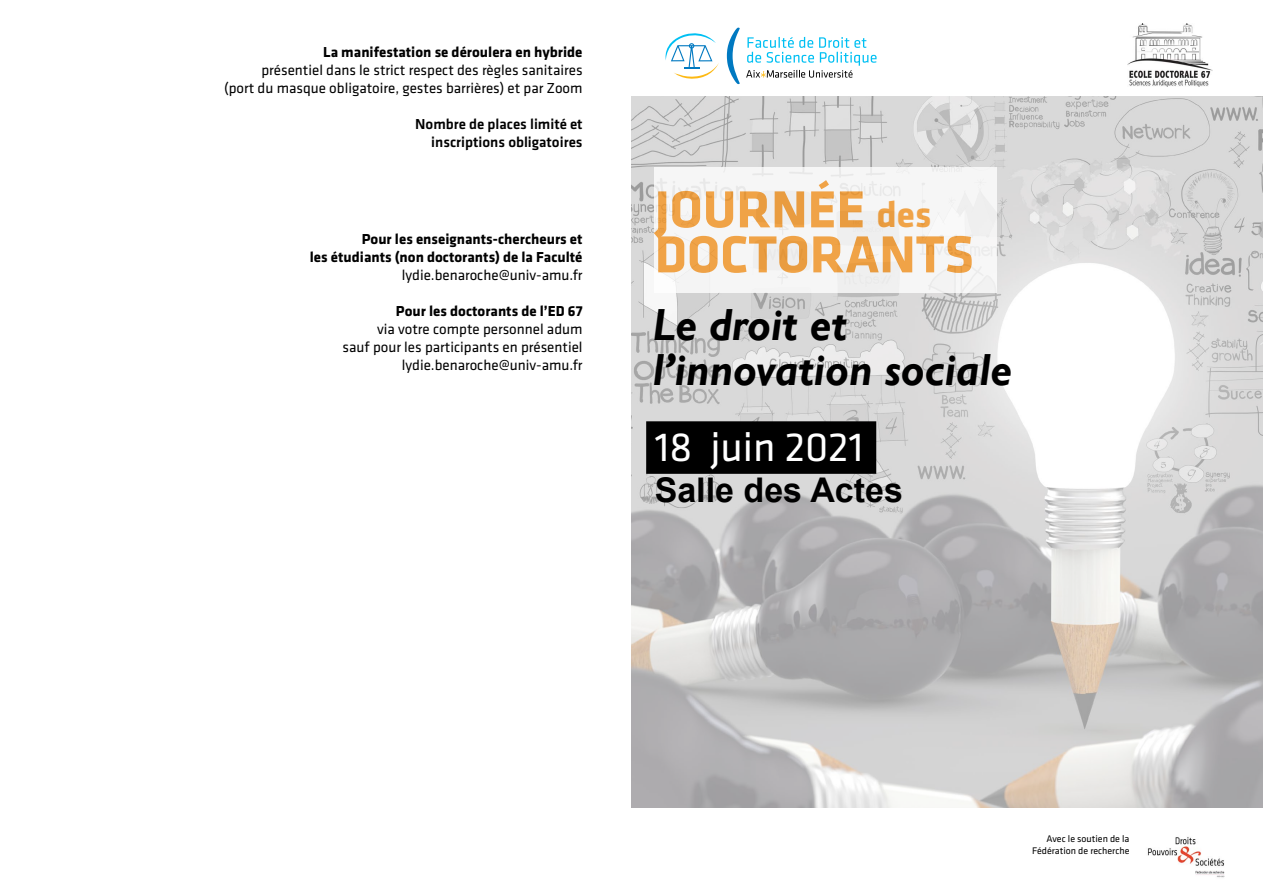
<style>
.page{position:relative;width:1263px;height:893px;background:#fff}
.page>*{position:absolute;margin:0;border:0;box-sizing:border-box;transform-origin:0 0}
.t1{font:700 54px/45px "Klavika";color:#f7941e}
.t2{font:italic 700 45px/45px "Gill Sans";color:#000;scale:.95 1}
.t3{font:42.15px "Klavika";color:#fff}
.t4{font:700 34.05px "Arial";color:#000}
.t5{font:15px/18px "Klavika";color:#000;text-align:right}
.t6{font:700 15px/18px "Klavika";color:#000;text-align:right}
.t7{font:500 15px/18px "Klavika";color:#000;text-align:right}
.t8{font:9.9px/11.9px "Klavika";color:#000;text-align:right}
.s1{font-size:37.5px}
</style>
<div class="page">
<img style="left:631px;top:97px;width:632px;height:711px">
<img style="left:1147px;top:837px;width:78px;height:41px">
<div style="left:655px;top:167px;width:342px;height:125px;background:#f6f6f6"></div>
<div style="left:646px;top:421px;width:230px;height:53px;background:#000"></div>
<img style="left:1128px;top:23px;width:84px;height:64px">
<svg style="left:727px;top:28px;width:13px;height:56px"></svg>
<svg style="left:746px;top:37px;width:130px;height:41px"></svg>
<svg style="left:665px;top:33px;width:54px;height:46px"></svg>
<p class="t6" style="left:323px;top:43px;width:261px">La manifestation se déroulera en hybride</p>
<p class="t5" style="left:224px;top:61px;width:360px">présentiel dans le strict respect des règles sanitaires<br>(port du masque obligatoire, gestes barrières) et par Zoom</p>
<p class="t7" style="left:415px;top:115px;width:169px">Nombre de places limité et inscriptions obligatoires</p>
<p class="t6" style="left:310px;top:231px;width:274px">Pour les enseignants-chercheurs et<br>les étudiants (non doctorants) de la Faculté</p>
<p class="t5" style="left:402px;top:267px;width:182px">lydie.benaroche@univ-amu.fr</p>
<p class="t6" style="left:396px;top:303px;width:188px">Pour les doctorants de l’ED 67</p>
<p class="t5" style="left:342px;top:321px;width:242px">via votre compte personnel adum<br>sauf pour les participants en présentiel lydie.benaroche@univ-amu.fr</p>
<h1 class="t1" style="left:655px;top:188px;width:321px">JOURNÉE <span class="s1">des<br></span>DOCTORANTS</h1>
<h2 class="t2" style="left:653px;top:304px;width:380px">Le droit et l’innovation sociale</h2>
<h3 class="t3" style="left:655px;top:424px;width:210px">18 juin 2021</h3>
<h3 class="t4" style="left:655px;top:466px;width:250px">Salle des Actes</h3>
<p class="t8" style="left:1032px;top:833px;width:99px">Avec le soutien de la<br>Fédération de recherche</p>
</div>
